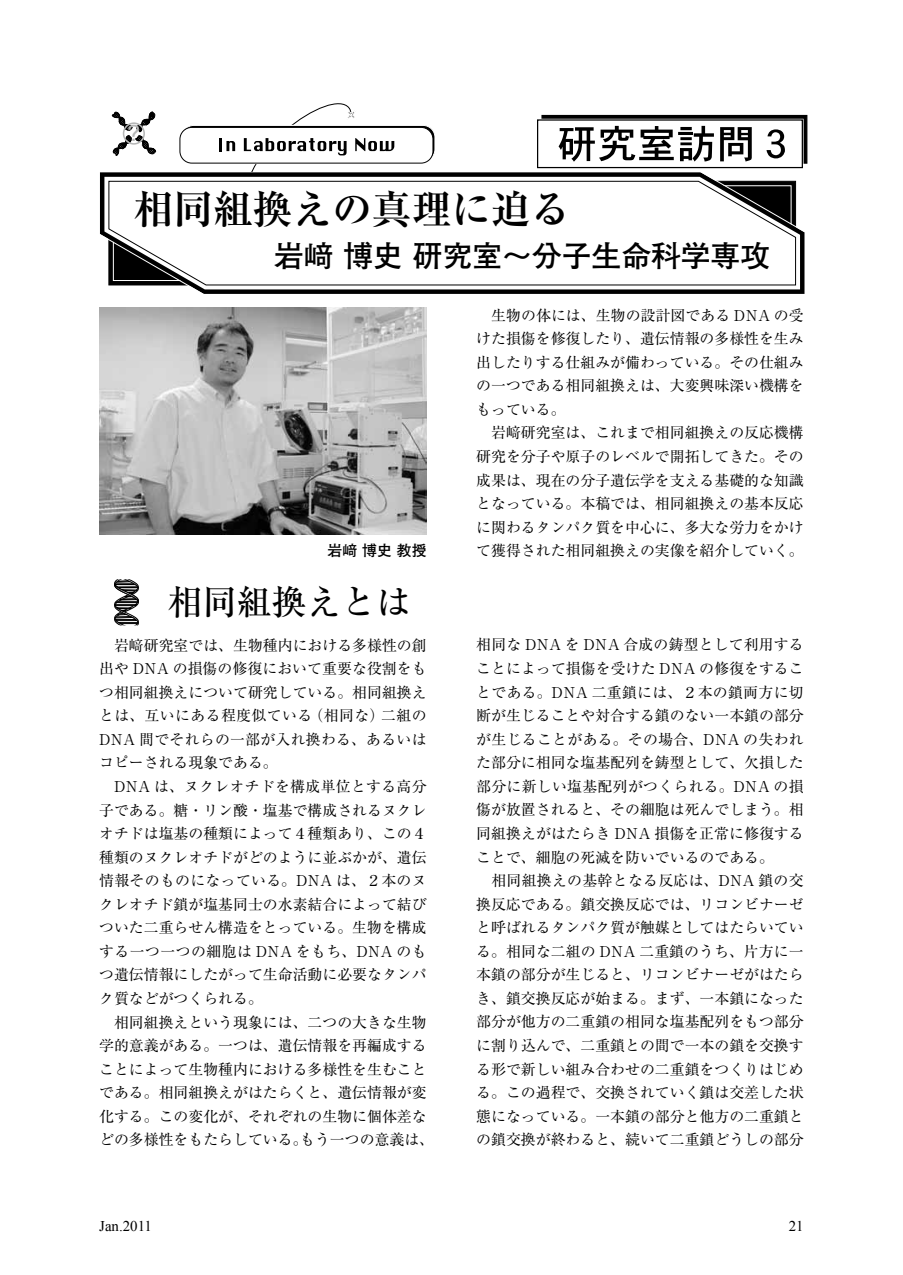
<style>
.page{position:relative;width:903px;height:1275px;background:#fff}
.page>*{position:absolute;margin:0;border:0;box-sizing:border-box;transform-origin:0 0}
.t1{font:700 39.73px "Ryumin Pro";color:#000}
.t2{font:500 34.65px "Ryumin Pro";color:#000}
.t3{font:700 29.75px "Futo Go B101 Pro";color:#000}
.t4{font:700 21.7px "Futo Go B101 Pro";color:#b5b6b6}
.t5{font:14.88px/23.6px "Ryumin Pro";color:#000}
.t6{font:14.88px "Times New Roman";color:#000}
.t7{font:700 14.88px "Futo Go B101 Pro";color:#000}
</style>
<div class="page">
<svg style="left:100px;top:172px;width:705px;height:122px"></svg>
<div style="left:182px;top:125px;width:253px;height:36px;border:1px solid #fff;border-radius:12px"></div>
<div style="left:180px;top:127px;width:253px;height:36px;background:#fff;border-radius:12px"></div>
<div style="left:180px;top:127px;width:253px;height:36px;border:1px solid #000;border-radius:12px"></div>
<svg style="left:541px;top:115px;width:266px;height:49px"></svg>
<div style="left:537px;top:119px;width:266px;height:49px;background:#fff;border:1px solid #000"></div>
<svg style="left:219px;top:138px;width:16px;height:13px"></svg>
<svg style="left:244px;top:103px;width:150px;height:79px"></svg>
<svg style="left:558px;top:126px;width:156px;height:36px"></svg>
<svg style="left:720px;top:127px;width:32px;height:35px"></svg>
<svg style="left:766px;top:129px;width:19px;height:29px"></svg>
<svg style="left:111px;top:111px;width:46px;height:45px"></svg>
<div style="left:123px;top:122px;width:22px;height:23px;border:2px solid #b5b6b6;border-radius:50%"></div>
<img style="left:99px;top:308px;width:328px;height:227px">
<svg style="left:114px;top:579px;width:25px;height:46px"></svg>
<h3 class="t4" style="left:128px;top:116px;width:13px">?</h3>
<h1 class="t1" style="left:134px;top:178px;width:438px">相同組換えの真理に迫る</h1>
<h3 class="t3" style="left:274px;top:232px;width:498px">岩㟢 博史 研究室〜分子生命科学専攻</h3>
<p class="t7" style="left:327px;top:539px;width:101px">岩㟢 博史 教授</p>
<h2 class="t2" style="left:168px;top:575px;width:245px">相同組換えとは</h2>
<p class="t5" style="left:476px;top:302px;width:329px">　生物の体には、生物の設計図である DNA の受けた損傷を修復したり、遺伝情報の多様性を生み出したりする仕組みが備わっている。その仕組みの一つである相同組換えは、大変興味深い機構をもっている。<br>　岩㟢研究室は、これまで相同組換えの反応機構研究を分子や原子のレベルで開拓してきた。その成果は、現在の分子遺伝学を支える基礎的な知識となっている。本稿では、相同組換えの基本反応に関わるタンパク質を中心に、多大な労力をかけて獲得された相同組換えの実像を紹介していく。</p>
<p class="t5" style="left:99px;top:632px;width:336px">　岩㟢研究室では、生物種内における多様性の創出や DNA の損傷の修復において重要な役割をもつ相同組換えについて研究している。相同組換えとは、互いにある程度似ている（相同な）二組の<br>DNA 間でそれらの一部が入れ換わる、あるいはコピーされる現象である。<br>　DNA は、ヌクレオチドを構成単位とする高分子である。糖・リン酸・塩基で構成されるヌクレオチドは塩基の種類によって４種類あり、この４種類のヌクレオチドがどのように並ぶかが、遺伝情報そのものになっている。DNA は、２本のヌクレオチド鎖が塩基同士の水素結合によって結びついた二重らせん構造をとっている。生物を構成する一つ一つの細胞は DNA をもち、DNA のもつ遺伝情報にしたがって生命活動に必要なタンパク質などがつくられる。<br>　相同組換えという現象には、二つの大きな生物学的意義がある。一つは、遺伝情報を再編成することによって生物種内における多様性を生むことである。相同組換えがはたらくと、遺伝情報が変化する。この変化が、それぞれの生物に個体差などの多様性をもたらしている。もう一つの意義は、</p>
<p class="t5" style="left:476px;top:632px;width:329px">相同な DNA を DNA 合成の鋳型として利用することによって損傷を受けた DNA の修復をすることである。DNA 二重鎖には、２本の鎖両方に切断が生じることや対合する鎖のない一本鎖の部分が生じることがある。その場合、DNA の失われた部分に相同な塩基配列を鋳型として、欠損した部分に新しい塩基配列がつくられる。DNA の損傷が放置されると、その細胞は死んでしまう。相同組換えがはたらき DNA 損傷を正常に修復することで、細胞の死滅を防いでいるのである。<br>　相同組換えの基幹となる反応は、DNA 鎖の交換反応である。鎖交換反応では、リコンビナーゼと呼ばれるタンパク質が触媒としてはたらいている。相同な二組の DNA 二重鎖のうち、片方に一本鎖の部分が生じると、リコンビナーゼがはたらき、鎖交換反応が始まる。まず、一本鎖になった部分が他方の二重鎖の相同な塩基配列をもつ部分に割り込んで、二重鎖との間で一本の鎖を交換する形で新しい組み合わせの二重鎖をつくりはじめる。この過程で、交換されていく鎖は交差した状態になっている。一本鎖の部分と他方の二重鎖との鎖交換が終わると、続いて二重鎖どうしの部分</p>
<p class="t6" style="left:99px;top:1216px;width:54px">Jan.2011</p>
<p class="t6" style="left:789px;top:1216px;width:16px">21</p>
</div>
